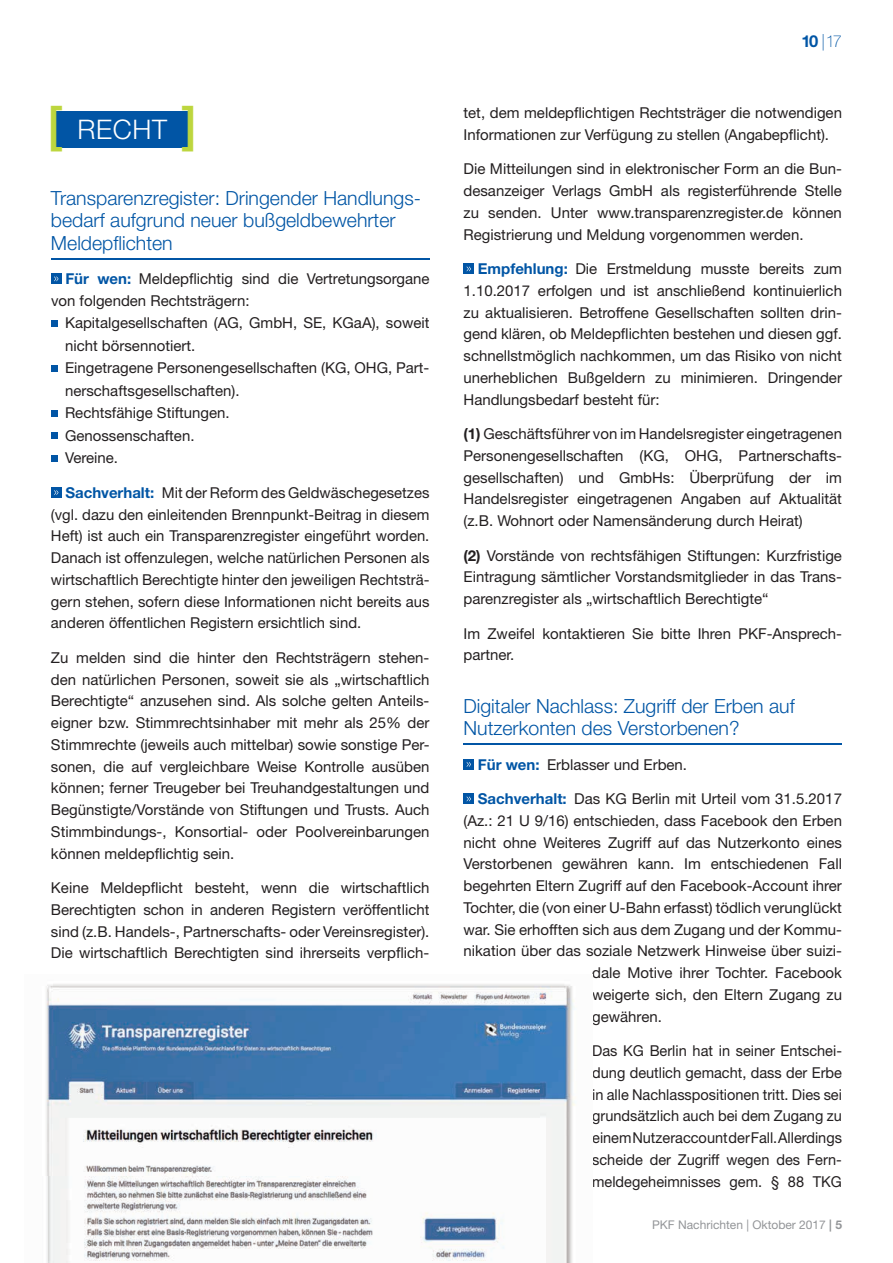
<style>
.page{position:relative;width:893px;height:1263px;background:#fff}
.page>*{position:absolute;margin:0;border:0;box-sizing:border-box;transform-origin:0 0}
.t1{font:300 27px "Helvetica Neue LT";letter-spacing:.025em;color:#fff}
.t2{font:300 19.5px/22.5px "Helvetica Neue LT";color:#0155a5}
.t3{font:100 16.5px "Helvetica Neue LT";color:#0155a5}
.t4{font:15px/21.8px "Helvetica Neue LT";color:#231f20;text-align:justify}
.t5{font:12px "Helvetica Neue LT";color:#939598}
.s1{font-weight:500;font-size:49.5px;color:#bdd63e}
.s2{font-weight:700;color:#0155a5}
.s3{font-weight:700}
</style>
<div class="page">
<div style="left:55px;top:111px;width:136px;height:36px;background:#0155a5"></div>
<hr style="left:51px;top:258px;width:378px;height:2px;background:#0155a5">
<div style="left:51px;top:274px;width:11px;height:10px;background:#0155a5"></div>
<svg style="left:54px;top:276px;width:4px;height:5px"></svg>
<svg style="left:51px;top:320px;width:6px;height:6px"></svg>
<svg style="left:51px;top:365px;width:6px;height:6px"></svg>
<svg style="left:51px;top:410px;width:6px;height:6px"></svg>
<div style="left:51px;top:432px;width:6px;height:7px;background:#0155a5"></div>
<svg style="left:51px;top:455px;width:6px;height:6px"></svg>
<div style="left:51px;top:487px;width:11px;height:11px;background:#0155a5"></div>
<svg style="left:54px;top:490px;width:4px;height:5px"></svg>
<hr style="left:463px;top:744px;width:379px;height:1px;background:#0155a5">
<div style="left:463px;top:264px;width:11px;height:10px;background:#0155a5"></div>
<svg style="left:467px;top:266px;width:4px;height:6px"></svg>
<div style="left:463px;top:759px;width:11px;height:11px;background:#0155a5"></div>
<svg style="left:467px;top:762px;width:4px;height:5px"></svg>
<div style="left:463px;top:794px;width:11px;height:10px;background:#0155a5"></div>
<svg style="left:467px;top:796px;width:4px;height:6px"></svg>
<img style="left:46px;top:984px;width:529px;height:279px">
<h1 class="t1" style="left:47px;top:119px;width:151px"><span class="s1">[</span> RECHT <span class="s1">]</span></h1>
<h2 class="t2" style="left:51px;top:188px;width:371px">Transparenzregister: Dringender Handlungs&shy;bedarf aufgrund neuer bußgeldbewehrter<br>Meldepflichten</h2>
<p class="t4" style="left:51px;top:269px;width:380px;text-indent:14px"><span class="s2">Für wen:</span> Meldepflichtig sind die Vertretungsorgane von folgenden Rechtsträgern:</p>
<p class="t4" style="left:65px;top:313px;width:366px;line-height:22.5px;text-align:left">Kapitalgesellschaften (AG, GmbH, SE, KGaA), soweit nicht börsennotiert.<br>Eingetragene Personengesellschaften (KG, OHG, Part&shy;nerschaftsgesellschaften).<br>Rechtsfähige Stiftungen.<br>Genossenschaften.<br>Vereine.</p>
<p class="t4" style="left:51px;top:483px;width:380px;text-indent:14px"><span class="s2">Sachverhalt:</span> Mit der Reform des Geldwäschegesetzes (vgl. dazu den einleitenden Brennpunkt-Beitrag in diesem Heft) ist auch ein Transparenzregister eingeführt worden.<br>Danach ist offenzulegen, welche natürlichen Personen als wirtschaftlich Berechtigte hinter den jeweiligen Rechtsträ&shy;gern stehen, sofern diese Informationen nicht bereits aus anderen öffentlichen Registern ersichtlich sind.</p>
<p class="t4" style="left:51px;top:648px;width:380px">Zu melden sind die hinter den Rechtsträgern stehen&shy;den natürlichen Personen, soweit sie als „wirtschaftlich Berechtigte“ anzusehen sind. Als solche gelten Anteils&shy;eigner bzw. Stimmrechtsinhaber mit mehr als 25% der Stimmrechte (jeweils auch mittelbar) sowie sonstige Per&shy;sonen, die auf vergleichbare Weise Kontrolle ausüben können; ferner Treugeber bei Treuhandgestaltungen und Begünstigte/Vorstände von Stiftungen und Trusts. Auch Stimmbindungs-, Konsortial- oder Poolvereinbarungen können meldepflichtig sein.</p>
<p class="t4" style="left:51px;top:878px;width:380px">Keine Meldepflicht besteht, wenn die wirtschaftlich Berechtigten schon in anderen Registern veröffentlicht sind (z.B. Handels-, Partnerschafts- oder Vereinsregister).<br>Die wirtschaftlich Berechtigten sind ihrerseits verpflich-</p>
<p class="t3" style="left:801px;top:35px;width:42px"><span class="s3">10</span> |17</p>
<p class="t4" style="left:463px;top:104px;width:380px">tet, dem meldepflichtigen Rechtsträger die notwendigen<br>Informationen zur Verfügung zu stellen (Angabepflicht).</p>
<p class="t4" style="left:463px;top:160px;width:380px">Die Mitteilungen sind in elektronischer Form an die Bun&shy;desanzeiger Verlags GmbH als registerführende Stelle zu senden. Unter www.transparenzregister.de können Registrierung und Meldung vorgenommen werden.</p>
<p class="t4" style="left:463px;top:260px;width:380px;text-indent:14px"><span class="s2">Empfehlung:</span> Die Erstmeldung musste bereits zum 1.10.2017 erfolgen und ist anschließend kontinuierlich zu aktualisieren. Betroffene Gesellschaften sollten drin&shy;gend klären, ob Meldepflichten bestehen und diesen ggf. schnellstmöglich nachkommen, um das Risiko von nicht unerheblichen Bußgeldern zu minimieren. Dringender Handlungsbedarf besteht für:</p>
<p class="t4" style="left:463px;top:425px;width:380px"><span class="s3">(1)</span> Geschäftsführer von im Handelsregister eingetragenen Personengesellschaften (KG, OHG, Partnerschafts&shy;gesellschaften) und GmbHs: Überprüfung der im Handels register eingetragenen Angaben auf Aktualität (z.B. Wohnort oder Namensänderung durch Heirat)</p>
<p class="t4" style="left:463px;top:546px;width:380px"><span class="s3">(2)</span> Vorstände von rechtsfähigen Stiftungen: Kurzfristige Eintragung sämtlicher Vorstandsmitglieder in das Trans&shy;parenzregister als „wirtschaftlich Berechtigte“</p>
<p class="t4" style="left:463px;top:624px;width:380px">Im Zweifel kontaktieren Sie bitte Ihren PKF-Ansprech&shy;partner.</p>
<h2 class="t2" style="left:463px;top:697px;width:333px">Digitaler Nachlass: Zugriff der Erben auf<br>Nutzerkonten des Verstorbenen?</h2>
<p class="t4" style="left:478px;top:755px;width:211px"><span class="s2">Für wen:</span> Erblasser und Erben.</p>
<p class="t4" style="left:478px;top:790px;width:366px"><span class="s2">Sachverhalt:</span> Das KG Berlin mit Urteil vom 31.5.2017</p>
<p class="t4" style="left:463px;top:811px;width:380px">(Az.: 21 U 9/16) entschieden, dass Facebook den Erben</p>
<p class="t4" style="left:463px;top:833px;width:380px">nicht ohne Weiteres Zugriff auf das Nutzerkonto eines</p>
<p class="t4" style="left:463px;top:855px;width:380px">Verstorbenen gewähren kann. Im entschiedenen Fall</p>
<p class="t4" style="left:463px;top:877px;width:380px">begehrten Eltern Zugriff auf den Facebook-Account ihrer</p>
<p class="t4" style="left:463px;top:898px;width:380px">Tochter, die (von einer U-Bahn erfasst) tödlich verunglückt</p>
<p class="t4" style="left:463px;top:920px;width:380px">war. Sie erhofften sich aus dem Zugang und der Kommu-</p>
<p class="t4" style="left:463px;top:942px;width:380px">nikation über das soziale Netzwerk Hinweise über suizi-</p>
<p class="t4" style="left:592px;top:964px;width:251px">dale Motive ihrer Tochter. Facebook</p>
<p class="t4" style="left:592px;top:985px;width:251px">weigerte sich, den Eltern Zugang zu</p>
<p class="t4" style="left:592px;top:1007px;width:71px">gewähren.</p>
<p class="t4" style="left:592px;top:1042px;width:251px">Das KG Berlin hat in seiner Entschei&shy;dung deutlich gemacht, dass der Erbe in alle Nachlasspositionen tritt. Dies sei grundsätzlich auch bei dem Zugang zu einem Nutzeraccount der Fall. Allerdings scheide der Zugriff wegen des Fern&shy;meldegeheimnisses gem. § 88 TKG</p>
<p class="t5" style="left:652px;top:1220px;width:191px">PKF Nachrichten | Oktober 2017 <span class="s3">| 5</span></p>
</div>
